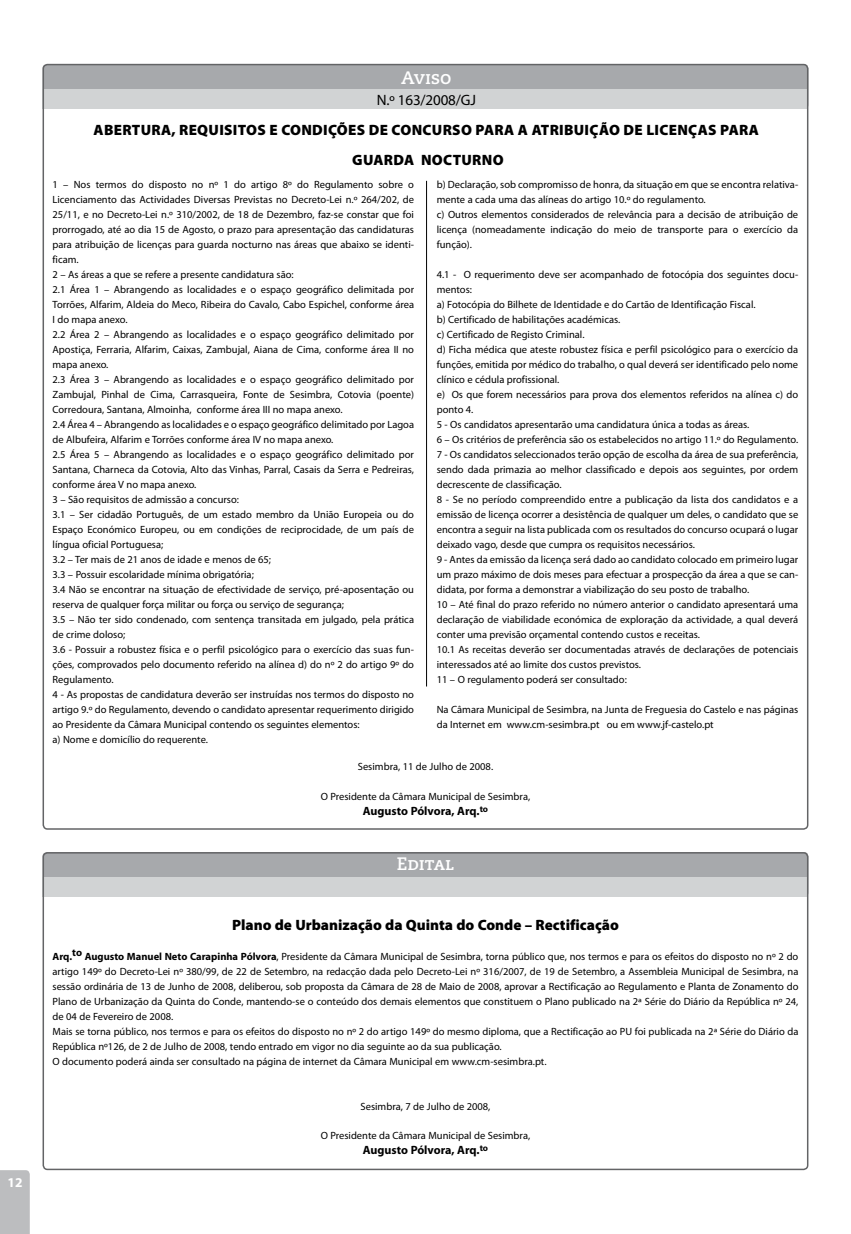
<style>
.page{position:relative;width:851px;height:1234px;background:#fff}
.page>*{position:absolute;margin:0;border:0;box-sizing:border-box;transform-origin:0 0}
.t1{font:18px "Caecilia Bold SC";color:#fff}
.t2{font:900 15px "Myriad Pro";color:#000}
.t3{font:15px "Myriad Pro";letter-spacing:-.01em;color:#000}
.t4{font:700 13.5px "Myriad Pro";color:#fff}
.t5{font:700 12px "Myriad Pro";letter-spacing:-.005em;color:#000}
.t6{font:10.5px/15px "Myriad Pro";color:#000}
.s1{font-weight:700}
</style>
<div class="page">
<div style="left:0;top:1170px;width:30px;height:63px;background:#bcbdbf"></div>
<div style="left:43px;top:64px;width:765px;height:45px;background:#a7a9ac;border-radius:4px"></div>
<div style="left:43px;top:89px;width:765px;height:20px;background:#d1d3d4"></div>
<hr style="left:426px;top:181px;width:1px;height:505px;background:#000">
<div style="left:43px;top:851px;width:765px;height:45px;background:#a7a9ac;border-radius:4px"></div>
<div style="left:43px;top:877px;width:765px;height:19px;background:#d1d3d4"></div>
<div style="left:43px;top:851px;width:765px;height:318px;border:2px solid #636466;border-radius:4px"></div>
<p class="t4" style="left:8px;top:1173px;width:16px">12</p>
<h1 class="t1" style="left:401px;top:67px;width:52px">Aviso</h1>
<h2 class="t3" style="left:376px;top:91px;width:101px">N.º 163/2008/GJ</h2>
<h2 class="t2" style="left:94px;top:120px;width:31px">ABERTURA</h2>
<h2 class="t2" style="left:171px;top:120px;width:47px">, REQUISITOS</h2>
<h2 class="t2" style="left:269px;top:120px;width:22px">E CONDI</h2>
<h2 class="t2" style="left:328px;top:120px;width:84px">ÇÕES DE CONCURSO</h2>
<h2 class="t2" style="left:475px;top:120px;width:11px">PARA</h2>
<h2 class="t2" style="left:518px;top:120px;width:23px">A ATRI</h2>
<h2 class="t2" style="left:564px;top:120px;width:92px">BUIÇÃO DE LICEN</h2>
<h2 class="t2" style="left:688px;top:120px;width:43px">ÇAS PARA</h2>
<h2 class="t2" style="left:352px;top:150px;width:22px">GUARDA</h2>
<h2 class="t2" style="left:421px;top:150px;width:22px">NOCTURNO</h2>
<p class="t6" style="left:53px;top:176px;width:363px">1 – Nos termos do disposto no nº 1 do artigo 8º do Regulamento sobre o Licenciamento das Actividades Diversas Previstas no Decreto-Lei n.º 264/202, de 25/11, e no Decreto-Lei n.º 310/2002, de 18 de Dezembro, faz-se constar que foi prorrogado, até ao dia 15 de Agosto, o prazo para apresentação das candidaturas para atribuição de licenças para guarda nocturno nas áreas que abaixo se identi&shy;ficam.<br>2 – As áreas a que se refere a presente candidatura são:<br>2.1 Área 1 – Abrangendo as localidades e o espaço geográfico delimitada por Torrões, Alfarim, Aldeia do Meco, Ribeira do Cavalo, Cabo Espichel, conforme área I do mapa anexo.<br>2.2 Área 2 – Abrangendo as localidades e o espaço geográfico delimitado por Apostiça, Ferraria, Alfarim, Caixas, Zambujal, Aiana de Cima, conforme área II no mapa anexo.<br>2.3 Área 3 – Abrangendo as localidades e o espaço geográfico delimitado por Zambujal, Pinhal de Cima, Carrasqueira, Fonte de Sesimbra, Cotovia (poente)<br>Corredoura, Santana, Almoinha, conforme área III no mapa anexo.<br>2.4 Área 4 – Abrangendo as localidades e o espaço geográfico delimitado por Lagoa de Albufeira, Alfarim e Torrões conforme área IV no mapa anexo.<br>2.5 Área 5 – Abrangendo as localidades e o espaço geográfico delimitado por Santana, Charneca da Cotovia, Alto das Vinhas, Parral, Casais da Serra e Pedreiras, conforme área V no mapa anexo.<br>3 – São requisitos de admissão a concurso:<br>3.1 – Ser cidadão Português, de um estado membro da União Europeia ou do Espaço Económico Europeu, ou em condições de reciprocidade, de um país de língua oficial Portuguesa;<br>3.2 – Ter mais de 21 anos de idade e menos de 65;<br>3.3 – Possuir escolaridade mínima obrigatória;<br>3.4 Não se encontrar na situação de efectividade de serviço, pré-aposentação ou reserva de qualquer força militar ou força ou serviço de segurança;<br>3.5 – Não ter sido condenado, com sentença transitada em julgado, pela prática de crime doloso;<br>3.6 - Possuir a robustez física e o perfil psicológico para o exercício das suas fun&shy;ções, comprovados pelo documento referido na alínea d) do nº 2 do artigo 9º do Regulamento.<br>4 - As propostas de candidatura deverão ser instruídas nos termos do disposto no artigo 9.º do Regulamento, devendo o candidato apresentar requerimento dirigido ao Presidente da Câmara Municipal contendo os seguintes elementos:<br>a) Nome e domicílio do requerente.</p>
<p class="t6" style="left:436px;top:176px;width:363px">b) Declaração, sob compromisso de honra, da situação em que se encontra relativa&shy;mente a cada uma das alíneas do artigo 10.º do regulamento.<br>c) Outros elementos considerados de relevância para a decisão de atribuição de licença (nomeadamente indicação do meio de transporte para o exercício da função).</p>
<p class="t6" style="left:436px;top:266px;width:363px">4.1 - O requerimento deve ser acompanhado de fotocópia dos seguintes docu&shy;mentos:<br>a) Fotocópia do Bilhete de Identidade e do Cartão de Identificação Fiscal.<br>b) Certificado de habilitações académicas.<br>c) Certificado de Registo Criminal.<br>d) Ficha médica que ateste robustez física e perfil psicológico para o exercício da funções, emitida por médico do trabalho, o qual deverá ser identificado pelo nome clínico e cédula profissional.<br>e) Os que forem necessários para prova dos elementos referidos na alínea c) do ponto 4.<br>5 - Os candidatos apresentarão uma candidatura única a todas as áreas.<br>6 – Os critérios de preferência são os estabelecidos no artigo 11.º do Regulamento.<br>7 - Os candidatos seleccionados terão opção de escolha da área de sua preferência, sendo dada primazia ao melhor classificado e depois aos seguintes, por ordem decrescente de classificação.<br>8 - Se no período compreendido entre a publicação da lista dos candidatos e a emissão de licença ocorrer a desistência de qualquer um deles, o candidato que se encontra a seguir na lista publicada com os resultados do concurso ocupará o lugar deixado vago, desde que cumpra os requisitos necessários.<br>9 - Antes da emissão da licença será dado ao candidato colocado em primeiro lugar um prazo máximo de dois meses para efectuar a prospecção da área a que se can&shy;didata, por forma a demonstrar a viabilização do seu posto de trabalho.<br>10 – Até final do prazo referido no número anterior o candidato apresentará uma declaração de viabilidade económica de exploração da actividade, a qual deverá conter uma previsão orçamental contendo custos e receitas.<br>10.1 As receitas deverão ser documentadas através de declarações de potenciais interessados até ao limite dos custos previstos.<br>11 – O regulamento poderá ser consultado:</p>
<p class="t6" style="left:436px;top:701px;width:363px">Na Câmara Municipal de Sesimbra, na Junta de Freguesia do Castelo e nas páginas da Internet em www.cm-sesimbra.pt ou em www.jf-castelo.pt</p>
<p class="t6" style="left:358px;top:758px;width:137px">Sesimbra, 11 de Julho de 2008.</p>
<p class="t6" style="left:321px;top:788px;width:211px">O Presidente da Câmara Municipal de Sesimbra,</p>
<p class="t5" style="left:363px;top:802px;width:127px">Augusto Pólvora, Arq.<sup>to</sup></p>
<h1 class="t1" style="left:396px;top:852px;width:59px">Edital</h1>
<h2 class="t2" style="left:232px;top:914px;width:388px">PLANO DE URBANIZAÇÃO DA QUINTA DO CONDE – RECTIFICAÇÃO</h2>
<p class="t6" style="left:53px;top:948px;width:747px"><span class="s1">Arq.</span><sup>to</sup> <span class="s1">Augusto Manuel Neto Carapinha Pólvora</span>, Presidente da Câmara Municipal de Sesimbra, torna público que, nos termos e para os efeitos do disposto no nº 2 do artigo 149º do Decreto-Lei nº 380/99, de 22 de Setembro, na redacção dada pelo Decreto-Lei nº 316/2007, de 19 de Setembro, a Assembleia Municipal de Sesimbra, na sessão ordinária de 13 de Junho de 2008, deliberou, sob proposta da Câmara de 28 de Maio de 2008, aprovar a Rectificação ao Regulamento e Planta de Zonamento do Plano de Urbanização da Quinta do Conde, mantendo-se o conteúdo dos demais elementos que constituem o Plano publicado na 2ª Série do Diário da República nº 24, de 04 de Fevereiro de 2008.<br>Mais se torna público, nos termos e para os efeitos do disposto no nº 2 do artigo 149º do mesmo diploma, que a Rectificação ao PU foi publicada na 2ª Série do Diário da República nº126, de 2 de Julho de 2008, tendo entrado em vigor no dia seguinte ao da sua publicação.<br>O documento poderá ainda ser consultado na página de internet da Câmara Municipal em www.cm-sesimbra.pt.</p>
<p class="t6" style="left:360px;top:1098px;width:131px">Sesimbra, 7 de Julho de 2008,</p>
<p class="t6" style="left:321px;top:1127px;width:211px">O Presidente da Câmara Municipal de Sesimbra,</p>
<p class="t5" style="left:363px;top:1141px;width:127px">Augusto Pólvora, Arq.<sup>to</sup></p>
</div>
